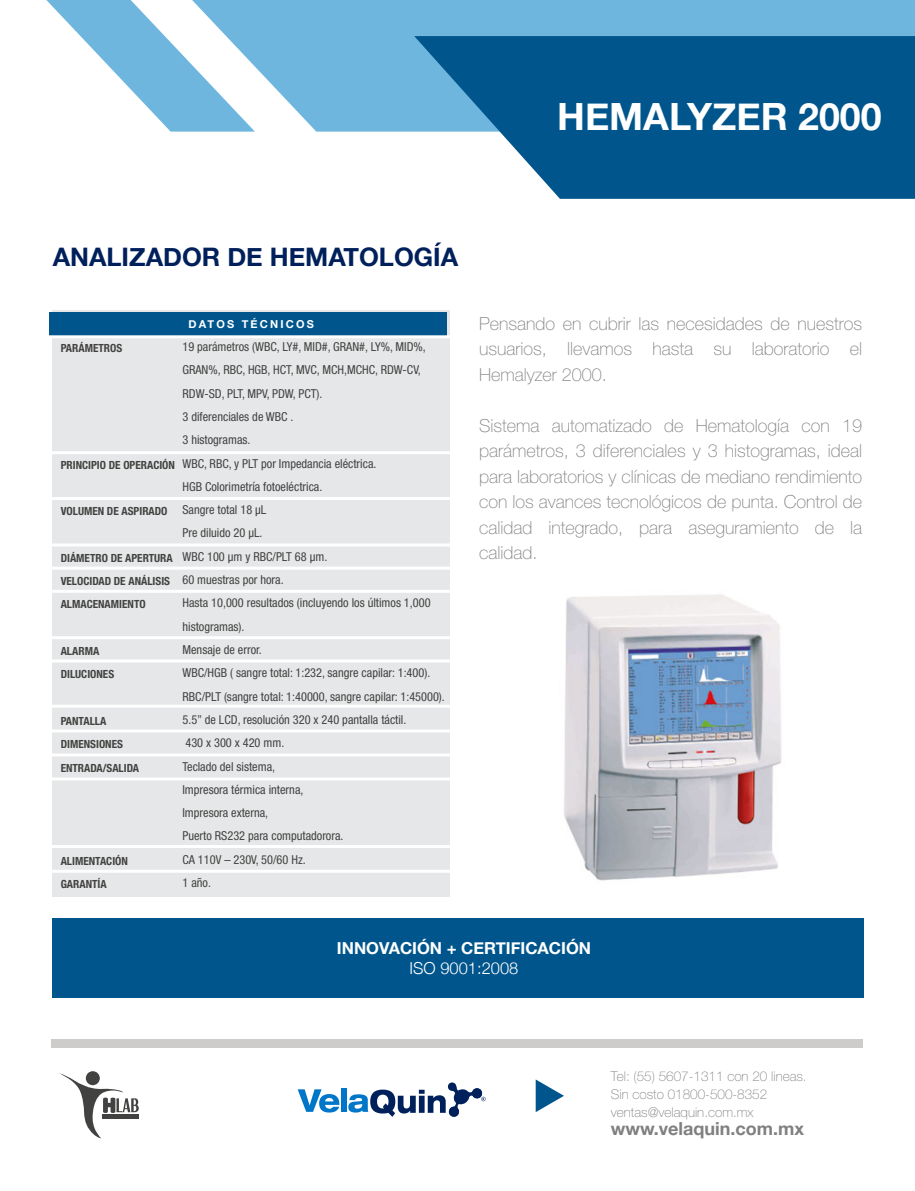
<style>
.page{position:relative;width:915px;height:1191px;background:#fff}
.page>*{position:absolute;margin:0;border:0;box-sizing:border-box;transform-origin:0 0}
.t1{font:700 37.5px "Helvetica Neue";color:#fff}
.t2{font:700 25.5px "Helvetica Neue";color:#00205b}
.t3{font:100 18px/25.5px "Helvetica Neue";color:#808080;text-align:justify}
.t4{font:700 18px "Helvetica Neue";color:#808080}
.t5{font:700 16.5px "Helvetica Neue";color:#fff}
.t6{font:300 16.5px "Helvetica Neue";color:#fff}
.t7{font:100 13.5px/18px "Helvetica Neue";color:#808080}
.t8{font:condensed 12.3px/23.2px "Helvetica Neue LT Std";color:#424241}
.t9{font:700 condensed 11.25px/23.2px "Helvetica Neue LT Std";color:#424241}
.t10{font:700 10.95px "Helvetica Neue";letter-spacing:.2em;color:#fff}
</style>
<div class="page">
<img style="left:564px;top:594px;width:218px;height:287px">
<div style="left:255px;top:0;width:660px;height:132px;background:#6eb6de"></div>
<svg style="left:46px;top:0;width:209px;height:132px"></svg>
<div style="left:52px;top:1039px;width:811px;height:8px;background:#cdcccb"></div>
<div style="left:52px;top:918px;width:812px;height:79px;background:#00568c"></div>
<svg style="left:298px;top:1089px;width:41px;height:23px"></svg>
<div style="left:341px;top:1088px;width:6px;height:23px;background:#0076c8"></div>
<svg style="left:348px;top:1082px;width:138px;height:35px"></svg>
<svg style="left:414px;top:36px;width:501px;height:163px;background:#1e6b9b"></svg>
<svg style="left:536px;top:1079px;width:28px;height:33px"></svg>
<div style="left:52px;top:310px;width:397px;height:586px;background:#e6e7e8"></div>
<div style="left:50px;top:312px;width:397px;height:25px;background:#00568c"></div>
<hr style="left:46px;top:451px;width:406px;height:3px;background:#fff">
<hr style="left:46px;top:497px;width:406px;height:3px;background:#fff">
<hr style="left:46px;top:543px;width:406px;height:3px;background:#fff">
<hr style="left:46px;top:566px;width:406px;height:3px;background:#fff">
<hr style="left:46px;top:590px;width:406px;height:3px;background:#fff">
<hr style="left:46px;top:636px;width:406px;height:3px;background:#fff">
<hr style="left:46px;top:659px;width:406px;height:3px;background:#fff">
<hr style="left:46px;top:704px;width:406px;height:3px;background:#fff">
<hr style="left:46px;top:729px;width:406px;height:3px;background:#fff">
<hr style="left:46px;top:753px;width:406px;height:3px;background:#fff">
<hr style="left:46px;top:777px;width:406px;height:3px;background:#fff">
<hr style="left:46px;top:869px;width:406px;height:3px;background:#fff">
<hr style="left:46px;top:845px;width:406px;height:3px;background:#fff">
<hr style="left:46px;top:335px;width:406px;height:3px;background:#fff">
<svg style="left:57px;top:1071px;width:82px;height:67px"></svg>
<hr style="left:103px;top:1114px;width:36px;height:1px;background:#424241">
<hr style="left:103px;top:1115px;width:36px;height:2px;background:#424241">
<hr style="left:103px;top:1117px;width:36px;height:1px;background:#424241">
<h1 class="t1" style="left:557px;top:94px;width:326px">HEMALYZER 2000</h1>
<h2 class="t2" style="left:53px;top:241px;width:407px">ANALIZADOR DE HEMATOLOGÍA</h2>
<p class="t9" style="left:61px;top:336px;width:63px">PARÁMETROS</p>
<p class="t9" style="left:61px;top:453px;width:116px">PRINCIPIO DE OPERACIÓN</p>
<p class="t9" style="left:61px;top:499px;width:108px">VOLUMEN DE ASPIRADO</p>
<p class="t9" style="left:61px;top:546px;width:114px">DIÁMETRO DE APERTURA<br>VELOCIDAD DE ANÁLISIS<br>ALMACENAMIENTO</p>
<p class="t9" style="left:61px;top:639px;width:55px">ALARMA<br>DILUCIONES</p>
<p class="t9" style="left:61px;top:709px;width:80px">PANTALLA<br>DIMENSIONES<br>ENTRADA/SALIDA</p>
<p class="t9" style="left:61px;top:849px;width:69px">ALIMENTACIÓN<br>GARANTÍA</p>
<p class="t10" style="left:188px;top:318px;width:127px">DATOS TÉCNICOS</p>
<p class="t8" style="left:182px;top:335px;width:264px">19 parámetros (WBC, LY#, MID#, GRAN#, LY%, MID%,<br>GRAN%, RBC, HGB, HCT, MVC, MCH,MCHC, RDW-CV,<br>RDW-SD, PLT, MPV, PDW, PCT).<br>3 diferenciales de WBC .<br>3 histogramas.<br>WBC, RBC, y PLT por Impedancia eléctrica.<br>HGB Colorimetría fotoeléctrica.<br>Sangre total 18 µL<br>Pre diluido 20 µL.<br>WBC 100 µm y RBC/PLT 68 µm.<br>60 muestras por hora.<br>Hasta 10,000 resultados (incluyendo los últimos 1,000 histogramas).<br>Mensaje de error.<br>WBC/HGB ( sangre total: 1:232, sangre capilar: 1:400).<br>RBC/PLT (sangre total: 1:40000, sangre capilar: 1:45000).<br>5.5” de LCD, resolución 320 x 240 pantalla táctil.<br>430 x 300 x 420 mm.<br>Teclado del sistema,<br>Impresora térmica interna,<br>Impresora externa,<br>Puerto RS232 para computadorora.<br>CA 110V – 230V, 50/60 Hz.<br>1 año.</p>
<h3 class="t3" style="left:479px;top:310px;width:385px">Pensando en cubrir las necesidades de nuestros usuarios, llevamos hasta su laboratorio el Hemalyzer 2000.</h3>
<p class="t3" style="left:479px;top:412px;width:385px">Sistema automatizado de Hematología con 19 parámetros, 3 diferenciales y 3 histogramas, ideal para laboratorios y clínicas de mediano rendimiento con los avances tecnológicos de punta. Control de calidad integrado, para aseguramiento de la calidad.</p>
<h3 class="t5" style="left:337px;top:938px;width:256px">INNOVACIÓN + CERTIFICACIÓN</h3>
<h3 class="t6" style="left:410px;top:958px;width:110px">ISO 9001:2008</h3>
<p class="t7" style="left:611px;top:1067px;width:197px">Tel: (55) 5607-1311 con 20 lineas.<br>Sin costo 01800-500-8352 ventas@velaquin.com.mx</p>
<h3 class="t4" style="left:611px;top:1117px;width:195px">www.velaquin.com.mx</h3>
</div>
